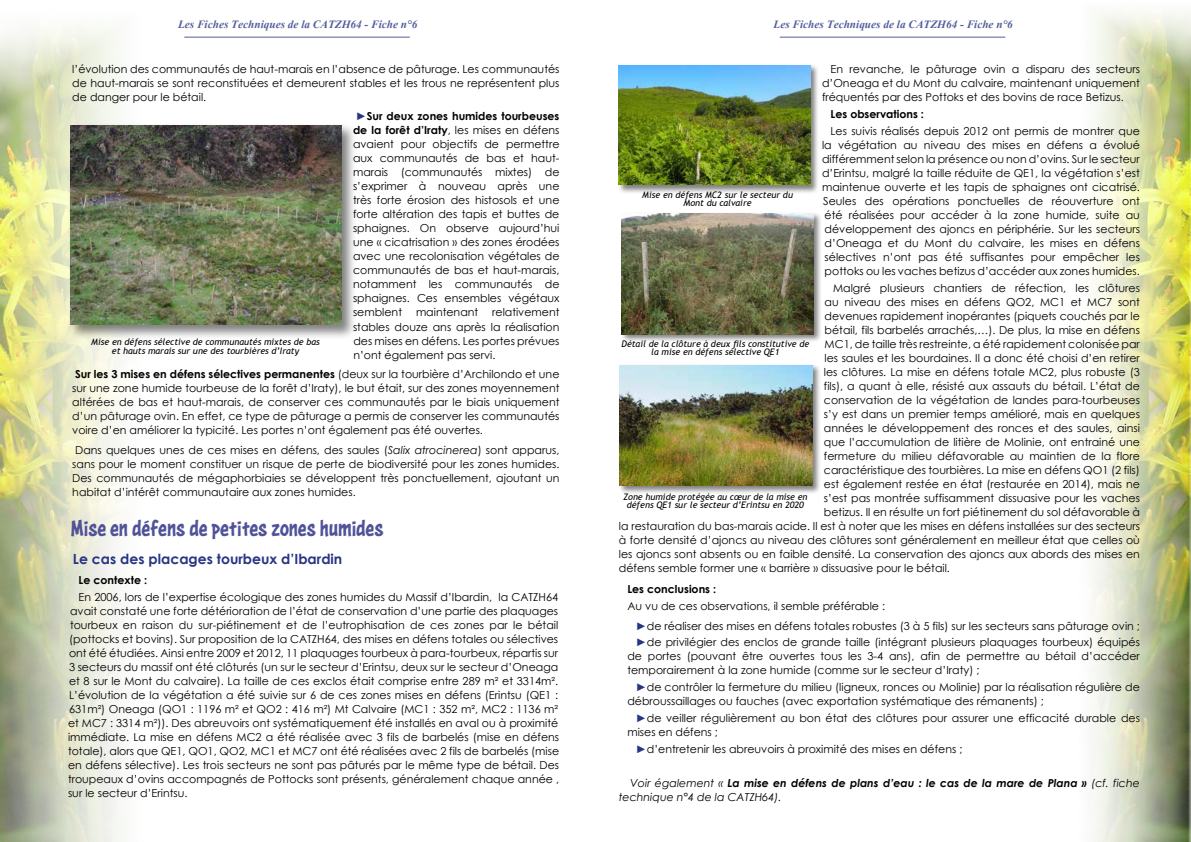
<style>
.page{position:relative;width:1191px;height:842px;background:#fff}
.page>*{position:absolute;margin:0;border:0;box-sizing:border-box;transform-origin:0 0}
.t1{font:24px "Astounder Squared LCBB";color:#505398}
.t2{font:italic 700 14px "Aparajita";color:#283583}
.t3{font:700 14px "Century Gothic";color:#283583}
.t4{font:11px/14px "Century Gothic";color:#000;text-align:justify}
.t5{font:italic 11px/14px "Century Gothic";color:#000}
.t6{font:700 11px "Century Gothic";color:#000}
.t7{font:italic 9px/8px "Trebuchet MS";color:#000;text-align:center}
.s1{color:#283583}
.s2{font-weight:700}
.s3{font-style:italic}
</style>
<div class="page">
<img style="left:1092px;top:10px;width:99px;height:832px">
<img style="left:0;top:25px;width:123px;height:817px">
<hr style="left:184px;top:37px;width:226px;height:1px;background:#283583">
<hr style="left:780px;top:37px;width:225px;height:1px;background:#283583">
<div style="left:617px;top:64px;width:202px;height:130px;background:#000;opacity:.5"></div>
<img style="left:619px;top:65px;width:191px;height:120px">
<div style="left:68px;top:123px;width:289px;height:217px;background:#000;opacity:.5"></div>
<img style="left:70px;top:125px;width:272px;height:200px">
<div style="left:618px;top:364px;width:203px;height:130px;background:#000;opacity:.5"></div>
<img style="left:619px;top:365px;width:193px;height:120px">
<div style="left:620px;top:212px;width:202px;height:131px;background:#000;opacity:.5"></div>
<img style="left:621px;top:213px;width:192px;height:121px">
<p class="t2" style="left:178px;top:18px;width:241px">Les Fiches Techniques de la CATZH64 - Fiche n°6</p>
<p class="t2" style="left:773px;top:18px;width:241px">Les Fiches Techniques de la CATZH64 - Fiche n°6</p>
<p class="t4" style="left:822px;top:62px;width:319px;text-indent:9px">En revanche, le pâturage ovin a disparu des secteurs d’Oneaga et du Mont du calvaire, maintenant uniquement fréquentés par des Pottoks et des bovins de race Betizus.</p>
<p class="t6" style="left:830px;top:106px;width:95px">Les observations :</p>
<p class="t4" style="left:822px;top:124px;width:319px;text-indent:9px">Les suivis réalisés depuis 2012 ont permis de montrer que la végétation au niveau des mises en défens a évolué différemment selon la présence ou non d’ovins. Sur le secteur d’Erintsu, malgré la taille réduite de QE1, la végétation s’est maintenue ouverte et les tapis de sphaignes ont cicatrisé.<br>Seules des opérations ponctuelles de réouverture ont été réalisées pour accéder à la zone humide, suite au développement des ajoncs en périphérie. Sur les secteurs d’Oneaga et du Mont du calvaire, les mises en défens sélectives n’ont pas été suffisantes pour empêcher les pottoks ou les vaches betizus d’accéder aux zones humides.</p>
<p class="t4" style="left:833px;top:281px;width:308px">Malgré plusieurs chantiers de réfection, les clôtures</p>
<p class="t4" style="left:824px;top:295px;width:317px">au niveau des mises en défens QO2, MC1 et MC7 sont</p>
<p class="t4" style="left:824px;top:309px;width:317px">devenues rapidement inopérantes (piquets couchés par le</p>
<p class="t4" style="left:824px;top:323px;width:317px">bétail, fils barbelés arrachés,…). De plus, la mise en défens</p>
<p class="t4" style="left:824px;top:337px;width:317px">MC1, de taille très restreinte, a été rapidement colonisée par</p>
<p class="t4" style="left:824px;top:351px;width:317px">les saules et les bourdaines. Il a donc été choisi d’en retirer</p>
<p class="t4" style="left:824px;top:365px;width:317px">les clôtures. La mise en défens totale MC2, plus robuste (3</p>
<p class="t4" style="left:824px;top:379px;width:317px">fils), a quant à elle, résisté aux assauts du bétail. L’état de</p>
<p class="t4" style="left:824px;top:393px;width:317px">conservation de la végétation de landes para-tourbeuses</p>
<p class="t4" style="left:824px;top:407px;width:317px">s’y est dans un premier temps amélioré, mais en quelques</p>
<p class="t4" style="left:824px;top:421px;width:317px">années le développement des ronces et des saules, ainsi</p>
<p class="t4" style="left:824px;top:435px;width:317px">que l’accumulation de litière de Molinie, ont entrainé une</p>
<p class="t4" style="left:824px;top:449px;width:317px">fermeture du milieu défavorable au maintien de la flore</p>
<p class="t4" style="left:824px;top:463px;width:317px">caractéristique des tourbières. La mise en défens QO1 (2 fils)</p>
<p class="t4" style="left:824px;top:477px;width:317px">est également restée en état (restaurée en 2014), mais ne</p>
<p class="t4" style="left:824px;top:491px;width:317px">s’est pas montrée suffisamment dissuasive pour les vaches</p>
<p class="t4" style="left:824px;top:505px;width:317px">betizus. Il en résulte un fort piétinement du sol défavorable à</p>
<p class="t4" style="left:619px;top:519px;width:522px">la restauration du bas-marais acide. Il est à noter que les mises en défens installées sur des secteurs</p>
<p class="t4" style="left:619px;top:533px;width:522px">à forte densité d’ajoncs au niveau des clôtures sont généralement en meilleur état que celles où</p>
<p class="t4" style="left:619px;top:547px;width:522px">les ajoncs sont absents ou en faible densité. La conservation des ajoncs aux abords des mises en</p>
<p class="t4" style="left:619px;top:561px;width:333px">défens semble former une « barrière » dissuasive pour le bétail.</p>
<p class="t6" style="left:627px;top:581px;width:90px">Les conclusions :</p>
<p class="t4" style="left:636px;top:596px;width:505px;line-height:19.8px;text-indent:-9px">Au vu de ces observations, il semble préférable :<br><span class="s1">►</span>de réaliser des mises en défens totales robustes (3 à 5 fils) sur les secteurs sans pâturage ovin ;</p>
<p class="t4" style="left:627px;top:635px;width:514px;text-indent:9px"><span class="s1">►</span>de privilégier des enclos de grande taille (intégrant plusieurs plaquages tourbeux) équipés de portes (pouvant être ouvertes tous les 3-4 ans), afin de permettre au bétail d’accéder temporairement à la zone humide (comme sur le secteur d’Iraty) ;</p>
<p class="t4" style="left:627px;top:680px;width:514px;text-indent:9px"><span class="s1">►</span>de contrôler la fermeture du milieu (ligneux, ronces ou Molinie) par la réalisation régulière de débroussaillages ou fauches (avec exportation systématique des rémanents) ;</p>
<p class="t4" style="left:627px;top:711px;width:514px;text-indent:9px"><span class="s1">►</span>de veiller régulièrement au bon état des clôtures pour assurer une efficacité durable des mises en défens ;</p>
<p class="t4" style="left:636px;top:742px;width:328px"><span class="s1">►</span>d’entretenir les abreuvoirs à proximité des mises en défens ;</p>
<p class="t5" style="left:619px;top:775px;width:522px;text-indent:11px">Voir également « <span class="s2">La mise en défens de plans d’eau : le cas de la mare de Plana »</span> (cf. fiche technique n°4 de la CATZH64).</p>
<p class="t4" style="left:72px;top:62px;width:489px">l’évolution des communautés de haut-marais en l’absence de pâturage. Les communautés de haut-marais se sont reconstituées et demeurent stables et les trous ne représentent plus de danger pour le bétail.</p>
<p class="t4" style="left:353px;top:109px;width:208px"><span class="s1">►</span><span class="s2">Sur deux zones humides tourbeuses de la forêt d’Iraty</span>, les mises en défens avaient pour objectifs de permettre aux communautés de bas et haut&shy;marais (communautés mixtes) de s’exprimer à nouveau après une très forte érosion des histosols et une forte altération des tapis et buttes de sphaignes. On observe aujourd’hui une « cicatrisation » des zones érodées avec une recolonisation végétales de communautés de bas et haut-marais, notamment les communautés de sphaignes. Ces ensembles végétaux semblent</p>
<p class="t7" style="left:642px;top:191px;width:152px">Mise en défens MC2 sur le secteur du<br>Mont du calvaire</p>
<p class="t4" style="left:353px;top:305px;width:208px;text-indent:139px">relativement stables douze ans après la réalisation des mises en défens. Les portes prévues n’ont également pas servi.</p>
<p class="t4" style="left:72px;top:367px;width:489px"><span class="s2">Sur les 3 mises en défens sélectives permanentes</span> (deux sur la tourbière d’Archilondo et une sur une zone humide tourbeuse de la forêt d’Iraty), le but était, sur des zones moyennement altérées de bas et haut-marais, de conserver ces communautés par le biais uniquement d’un pâturage ovin. En effet, ce type de pâturage a permis de conserver les communautés voire d’en améliorer la typicité. Les portes n’ont également pas été ouvertes.</p>
<p class="t4" style="left:72px;top:443px;width:489px">Dans quelques unes de ces mises en défens, des saules (<span class="s3">Salix atrocinerea</span>) sont apparus, sans pour le moment constituer un risque de perte de biodiversité pour les zones humides.<br>Des communautés de mégaphorbiaies se développent très ponctuellement, ajoutant un habitat d’intérêt communautaire aux zones humides.</p>
<p class="t4" style="left:416px;top:305px;width:64px">maintenant</p>
<p class="t7" style="left:91px;top:337px;width:230px;line-height:9px">Mise en défens sélective de communautés mixtes de bas et hauts marais sur une des tourbières d’Iraty</p>
<p class="t7" style="left:621px;top:340px;width:189px">Détail de la clôture à deux fils constitutive de la mise en défens sélective QE1</p>
<p class="t7" style="left:623px;top:493px;width:186px">Zone humide protégée au cœur de la mise en défens QE1 sur le secteur d’Erintsu en 2020</p>
<h1 class="t1" style="left:71px;top:515px;width:314px">Mise en défens de petites zones humides</h1>
<p class="t3" style="left:73px;top:548px;width:271px">Le cas des placages tourbeux d’Ibardin</p>
<p class="t6" style="left:79px;top:571px;width:70px">Le contexte :</p>
<p class="t4" style="left:68px;top:589px;width:493px;text-indent:11px">En 2006, lors de l’expertise écologique des zones humides du Massif d’Ibardin, la CATZH64 avait constaté une forte détérioration de l’état de conservation d’une partie des plaquages tourbeux en raison du sur-piétinement et de l’eutrophisation de ces zones par le bétail (pottocks et bovins). Sur proposition de la CATZH64, des mises en défens totales ou sélectives ont été étudiées. Ainsi entre 2009 et 2012, 11 plaquages tourbeux à para-tourbeux, répartis sur 3 secteurs du massif ont été clôturés (un sur le secteur d’Erintsu, deux sur le secteur d’Oneaga et 8 sur le Mont du calvaire). La taille de ces exclos était comprise entre 289 m² et 3314m².<br>L’évolution de la végétation a été suivie sur 6 de ces zones mises en défens (Erintsu (QE1 :<br>631m²) Oneaga (QO1 : 1196 m² et QO2 : 416 m²) Mt Calvaire (MC1 : 352 m², MC2 : 1136 m² et MC7 : 3314 m²)). Des abreuvoirs ont systématiquement été installés en aval ou à proximité immédiate. La mise en défens MC2 a été réalisée avec 3 fils de barbelés (mise en défens totale), alors que QE1, QO1, QO2, MC1 et MC7 ont été réalisées avec 2 fils de barbelés (mise en défens sélective). Les trois secteurs ne sont pas pâturés par le même type de bétail. Des troupeaux d’ovins accompagnés de Pottocks sont présents, généralement chaque année , sur le secteur d’Erintsu.</p>
</div>
